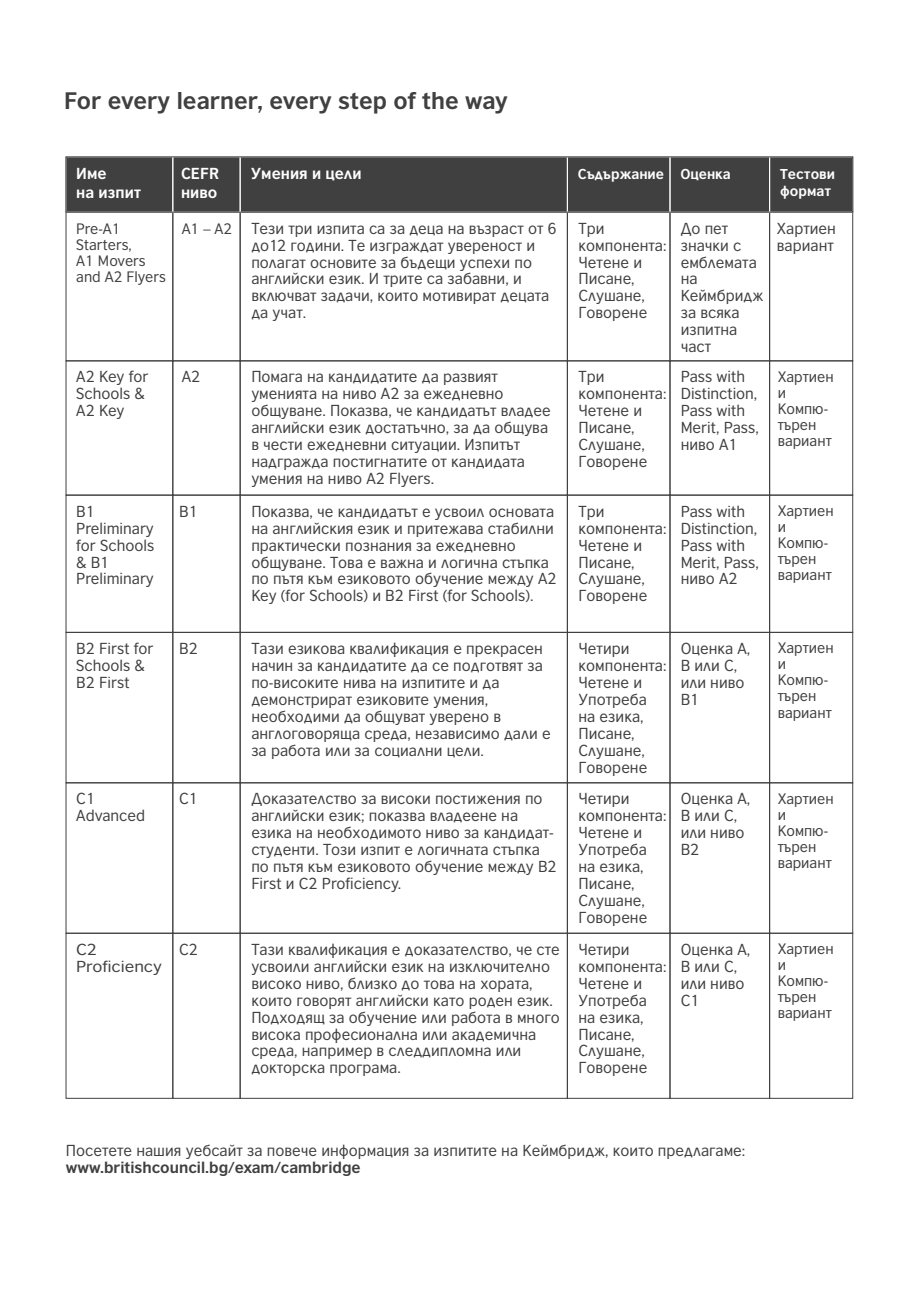
<style>
.page{position:relative;width:906px;height:1289px;background:#fff}
.page>*{position:absolute;margin:0;border:0;box-sizing:border-box;transform-origin:0 0}
.t1{font:700 22.5px "British Council Sans";color:#414041}
.t2{font:15px/17px "British Council Sans";color:#414041}
.t3{font:700 15px "British Council Sans";color:#414041}
.t4{font:700 15px/18.8px "British Council Sans";color:#fefefe}
.t5{font:15px/17px "British Council Sans";color:#414041;scale:1.11 1}
.t6{font:14.25px/16px "British Council Sans";color:#414041}
.t7{font:700 13.5px/17px "British Council Sans";color:#fefefe}
</style>
<div class="page">
<div style="left:65px;top:156px;width:788px;height:57px;background:#414041"></div>
<div style="left:172px;top:212px;width:68px;height:149px;border:1px solid #414041"></div>
<div style="left:240px;top:212px;width:328px;height:149px;border:1px solid #414041"></div>
<div style="left:172px;top:157px;width:68px;height:55px;border:1px solid #fefefe"></div>
<div style="left:172px;top:360px;width:68px;height:135px;border:1px solid #414041"></div>
<div style="left:240px;top:360px;width:328px;height:135px;border:1px solid #414041"></div>
<div style="left:172px;top:495px;width:68px;height:137px;border:1px solid #414041"></div>
<div style="left:240px;top:495px;width:328px;height:137px;border:1px solid #414041"></div>
<div style="left:172px;top:632px;width:68px;height:151px;border:1px solid #414041"></div>
<div style="left:240px;top:632px;width:328px;height:151px;border:1px solid #414041"></div>
<div style="left:172px;top:782px;width:68px;height:151px;border:1px solid #414041"></div>
<div style="left:240px;top:782px;width:328px;height:151px;border:1px solid #414041"></div>
<div style="left:172px;top:932px;width:68px;height:166px;border:1px solid #414041"></div>
<div style="left:240px;top:932px;width:328px;height:166px;border:1px solid #414041"></div>
<div style="left:769px;top:212px;width:84px;height:149px;border:1px solid #414041"></div>
<div style="left:669px;top:212px;width:101px;height:149px;border:1px solid #414041"></div>
<div style="left:567px;top:212px;width:103px;height:149px;border:1px solid #414041"></div>
<div style="left:669px;top:157px;width:101px;height:55px;border:1px solid #fefefe"></div>
<div style="left:567px;top:157px;width:103px;height:55px;border:1px solid #fefefe"></div>
<div style="left:769px;top:360px;width:84px;height:135px;border:1px solid #414041"></div>
<div style="left:669px;top:360px;width:101px;height:135px;border:1px solid #414041"></div>
<div style="left:567px;top:360px;width:103px;height:135px;border:1px solid #414041"></div>
<div style="left:769px;top:495px;width:84px;height:137px;border:1px solid #414041"></div>
<div style="left:669px;top:495px;width:101px;height:137px;border:1px solid #414041"></div>
<div style="left:567px;top:495px;width:103px;height:137px;border:1px solid #414041"></div>
<div style="left:769px;top:632px;width:84px;height:151px;border:1px solid #414041"></div>
<div style="left:669px;top:632px;width:101px;height:151px;border:1px solid #414041"></div>
<div style="left:567px;top:632px;width:103px;height:151px;border:1px solid #414041"></div>
<div style="left:769px;top:782px;width:84px;height:151px;border:1px solid #414041"></div>
<div style="left:669px;top:782px;width:101px;height:151px;border:1px solid #414041"></div>
<div style="left:567px;top:782px;width:103px;height:151px;border:1px solid #414041"></div>
<div style="left:769px;top:932px;width:84px;height:166px;border:1px solid #414041"></div>
<div style="left:669px;top:932px;width:101px;height:166px;border:1px solid #414041"></div>
<div style="left:567px;top:932px;width:103px;height:166px;border:1px solid #414041"></div>
<div style="left:66px;top:157px;width:787px;height:55px;border:1px solid #414041"></div>
<h1 class="t1" style="left:64px;top:92px;width:445px">For every learner, every step of the way</h1>
<p class="t4" style="left:76px;top:166px;width:67px">Име<br>на изпит</p>
<p class="t4" style="left:181px;top:166px;width:39px">CEFR ниво</p>
<p class="t4" style="left:251px;top:166px;width:112px">Умения и цели</p>
<p class="t6" style="left:76px;top:222px;width:91px">Pre-A1<br>Starters,<br>A1 Movers and A2 Flyers</p>
<p class="t6" style="left:182px;top:222px;width:52px">A1 – A2</p>
<p class="t2" style="left:251px;top:221px;width:307px">Тези три изпита са за деца на възраст от 6 до12 години. Те изграждат увереност и полагат основите за бъдещи успехи по английски език. И трите са забавни, и включват задачи, които мотивират децата да учат.</p>
<p class="t2" style="left:76px;top:370px;width:74px">A2 Key for<br>Schools &amp;<br>A2 Key</p>
<p class="t2" style="left:182px;top:370px;width:20px">A2</p>
<p class="t2" style="left:251px;top:370px;width:301px">Помага на кандидатите да развият уменията на ниво А2 за ежедневно общуване. Показва, че кандидатът владее английски език достатъчно, за да общува в чести ежедневни ситуации. Изпитът надгражда постигнатите от кандидата умения на ниво A2 Flyers.</p>
<p class="t2" style="left:76px;top:504px;width:79px">B1<br>Preliminary for Schools &amp; B1<br>Preliminary</p>
<p class="t2" style="left:179px;top:504px;width:20px">B1</p>
<p class="t2" style="left:251px;top:504px;width:307px">Показва, че кандидатът е усвоил основата на английския език и притежава стабилни практически познания за ежедневно общуване. Това е важна и логична стъпка по пътя към езиковото обучение между A2<br>Key (for Schools) и B2 First (for Schools).</p>
<p class="t2" style="left:76px;top:641px;width:79px">B2 First for<br>Schools &amp;<br>B2 First</p>
<p class="t2" style="left:179px;top:641px;width:20px">B2</p>
<p class="t2" style="left:251px;top:641px;width:301px">Тази езикова квалификация е прекрасен начин за кандидатите да се подготвят за по-високите нива на изпитите и да демонстрират езиковите умения, необходими да общуват уверено в англoговоряща среда, независимо дали е за работа или за социални цели.</p>
<p class="t2" style="left:76px;top:791px;width:70px">C1<br>Advanced</p>
<p class="t2" style="left:179px;top:791px;width:20px">C1</p>
<p class="t2" style="left:251px;top:791px;width:307px">Доказателство за високи постижения по английски език; показва владеене на езика на необходимото ниво за кандидат&shy;студенти. Този изпит е логичната стъпка по пътя към езиковото обучение между B2<br>First и C2 Proficiency.</p>
<p class="t5" style="left:76px;top:942px;width:79px">C2<br>Proficiency</p>
<p class="t2" style="left:179px;top:942px;width:20px">C2</p>
<p class="t2" style="left:251px;top:942px;width:310px">Тази квалификация е доказателство, че сте усвоили английски език на изключително високо ниво, близко до това на хората, които говорят английски като роден език.<br>Подходящ за обучение или работа в много висока професионална или академична среда, например в следдипломна или докторска програма.</p>
<p class="t7" style="left:578px;top:167px;width:155px">Съдържание Оценка</p>
<p class="t7" style="left:780px;top:167px;width:56px">Тестови формат</p>
<p class="t2" style="left:777px;top:221px;width:60px">Хартиен вариант</p>
<p class="t2" style="left:578px;top:221px;width:89px">Три компонента:<br>Четене и<br>Писане,<br>Слушане,<br>Говорене</p>
<p class="t2" style="left:680px;top:221px;width:78px">До пет значки с емблемата</p>
<p class="t2" style="left:680px;top:272px;width:84px">на<br>Кеймбридж за всяка изпитна част</p>
<p class="t2" style="left:578px;top:370px;width:89px">Три компонента:<br>Четене и<br>Писане,<br>Слушане,<br>Говорене</p>
<p class="t2" style="left:680px;top:370px;width:80px">Pass with<br>Distinction,<br>Pass with<br>Merit, Pass, ниво A1</p>
<p class="t2" style="left:578px;top:504px;width:89px">Три компонента:<br>Четене и<br>Писане,<br>Слушане,<br>Говорене</p>
<p class="t2" style="left:680px;top:504px;width:80px">Pass with<br>Distinction,<br>Pass with<br>Merit, Pass, ниво A2</p>
<p class="t2" style="left:578px;top:641px;width:89px">Четири компонента:<br>Четене и<br>Употреба на езика,<br>Писане,<br>Слушане,<br>Говорене</p>
<p class="t2" style="left:680px;top:641px;width:71px">Оценка A,<br>B или C, или ниво<br>B1</p>
<p class="t2" style="left:578px;top:791px;width:89px">Четири компонента:<br>Четене и<br>Употреба</p>
<p class="t2" style="left:680px;top:791px;width:71px">Оценка A,<br>B или C, или ниво<br>B2</p>
<p class="t2" style="left:578px;top:859px;width:70px">на езика,<br>Писане,<br>Слушане,<br>Говорене</p>
<p class="t2" style="left:578px;top:942px;width:89px">Четири компонента:<br>Четене и<br>Употреба на езика,<br>Писане,<br>Слушане,<br>Говорене</p>
<p class="t2" style="left:680px;top:942px;width:71px">Оценка A,<br>B или C,</p>
<p class="t2" style="left:680px;top:976px;width:65px">или ниво<br>C1</p>
<p class="t6" style="left:777px;top:369px;width:58px">Хартиен</p>
<p class="t6" style="left:777px;top:402px;width:52px">Компю&shy;търен</p>
<p class="t6" style="left:777px;top:386px;width:10px">и</p>
<p class="t6" style="left:777px;top:434px;width:56px">вариант</p>
<p class="t6" style="left:777px;top:504px;width:58px">Хартиен и</p>
<p class="t6" style="left:777px;top:536px;width:52px">Компю&shy;търен</p>
<p class="t6" style="left:777px;top:568px;width:56px">вариант</p>
<p class="t6" style="left:777px;top:641px;width:58px">Хартиен</p>
<p class="t6" style="left:777px;top:673px;width:52px">Компю&shy;търен</p>
<p class="t6" style="left:777px;top:657px;width:10px">и</p>
<p class="t6" style="left:777px;top:705px;width:56px">вариант</p>
<p class="t6" style="left:777px;top:791px;width:58px">Хартиен</p>
<p class="t6" style="left:777px;top:807px;width:10px">и</p>
<p class="t6" style="left:777px;top:823px;width:52px">Компю&shy;търен</p>
<p class="t6" style="left:777px;top:856px;width:56px">вариант</p>
<p class="t6" style="left:777px;top:942px;width:58px">Хартиен и<br>Компю&shy;търен вариант</p>
<p class="t2" style="left:66px;top:1143px;width:681px">Посетете нашия уебсайт за повече информация за изпитите на Кеймбридж, които предлагаме:</p>
<p class="t3" style="left:66px;top:1161px;width:296px">www.britishcouncil.bg/exam/cambridge</p>
</div>
